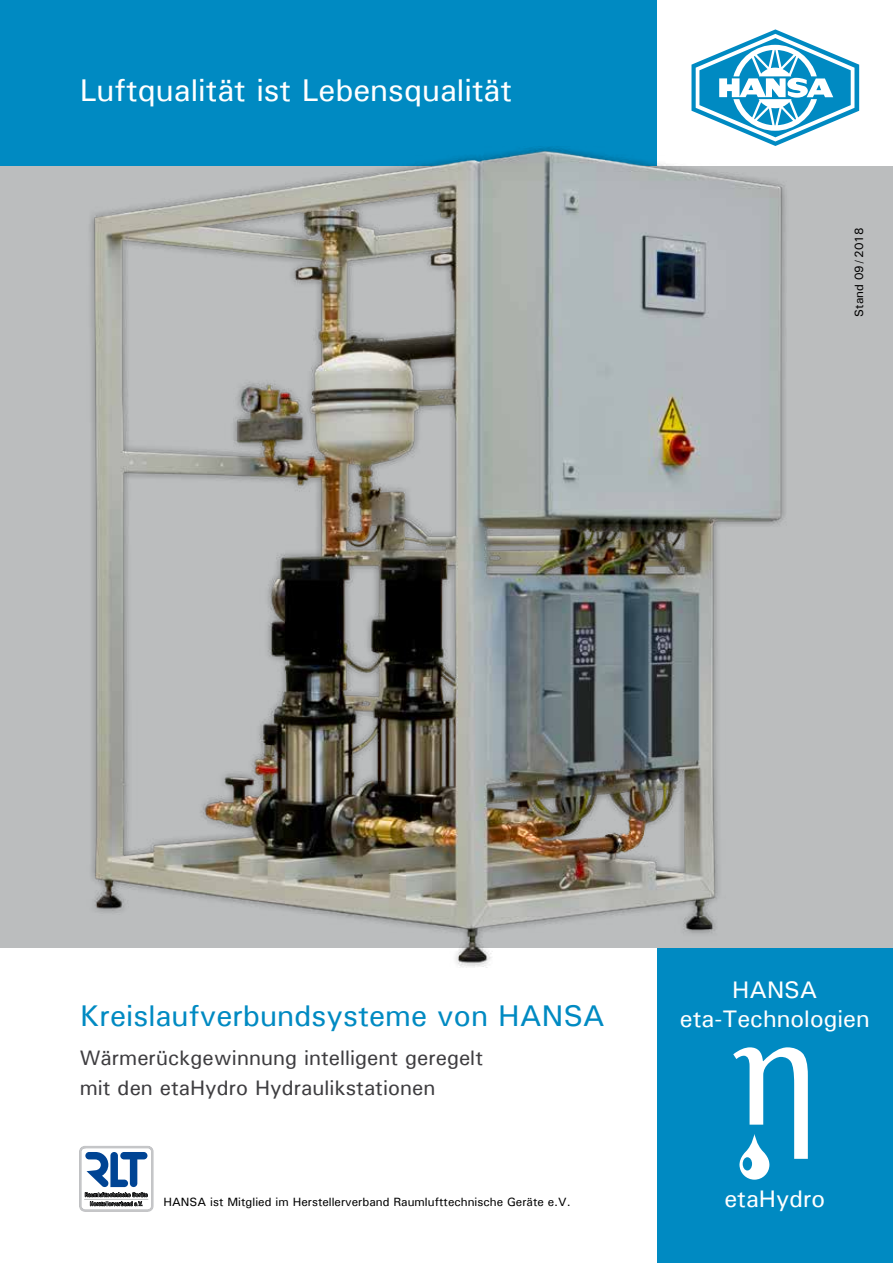
<style>
.page{position:relative;width:893px;height:1263px;background:#fff}
.page>*{position:absolute;margin:0;border:0;box-sizing:border-box;transform-origin:0 0}
.t1{font:500 31.5px "Univers";color:#fff}
.t2{font:500 30px "Univers";color:#008ac2}
.t3{font:500 24px/28.8px "Univers";color:#fff;text-align:center}
.t4{font:500 21px/30px "Univers";color:#3e3d40}
.t5{font:500 12px "Univers";color:#000}
</style>
<div class="page">
<div style="left:657px;top:930px;width:236px;height:333px;background:#008ac2"></div>
<div style="left:0;top:166px;width:893px;height:781px;background:#bbbdbe"></div>
<div style="left:0;top:0;width:893px;height:166px;background:#008ac2"></div>
<div style="left:658px;top:0;width:235px;height:166px;background:#fff"></div>
<svg style="left:691px;top:29px;width:168px;height:84px"></svg>
<div style="left:80px;top:1147px;width:73px;height:64px;background:#fff;border:1px solid #1a171b;border-radius:4px"></div>
<div style="left:79px;top:1146px;width:75px;height:66px;border:3px solid #c5c6c8;border-radius:4px"></div>
<svg style="left:84px;top:1152px;width:64px;height:54px"></svg>
<img style="left:63px;top:97px;width:791px;height:871px">
<svg style="left:733px;top:1047px;width:75px;height:133px"></svg>
<h1 class="t1" style="left:80px;top:70px;width:434px">Luftqualität ist Lebensqualität</h1>
<p class="t5" style="left:851px;top:317px;width:90px;rotate:-90deg">Stand 09 / 2018</p>
<h2 class="t2" style="left:80px;top:997px;width:527px">Kreislaufverbundsysteme von HANSA</h2>
<h3 class="t4" style="left:80px;top:1042px;width:405px">Wärmerückgewinnung intelligent geregelt mit den etaHydro Hydraulikstationen</h3>
<p class="t5" style="left:163px;top:1194px;width:409px">HANSA ist Mitglied im Herstellerverband Raumlufttechnische Geräte e.V.</p>
<h3 class="t3" style="left:680px;top:975px;width:191px">HANSA eta-Technologien</h3>
<h3 class="t3" style="left:724px;top:1183px;width:102px">etaHydro</h3>
</div>
